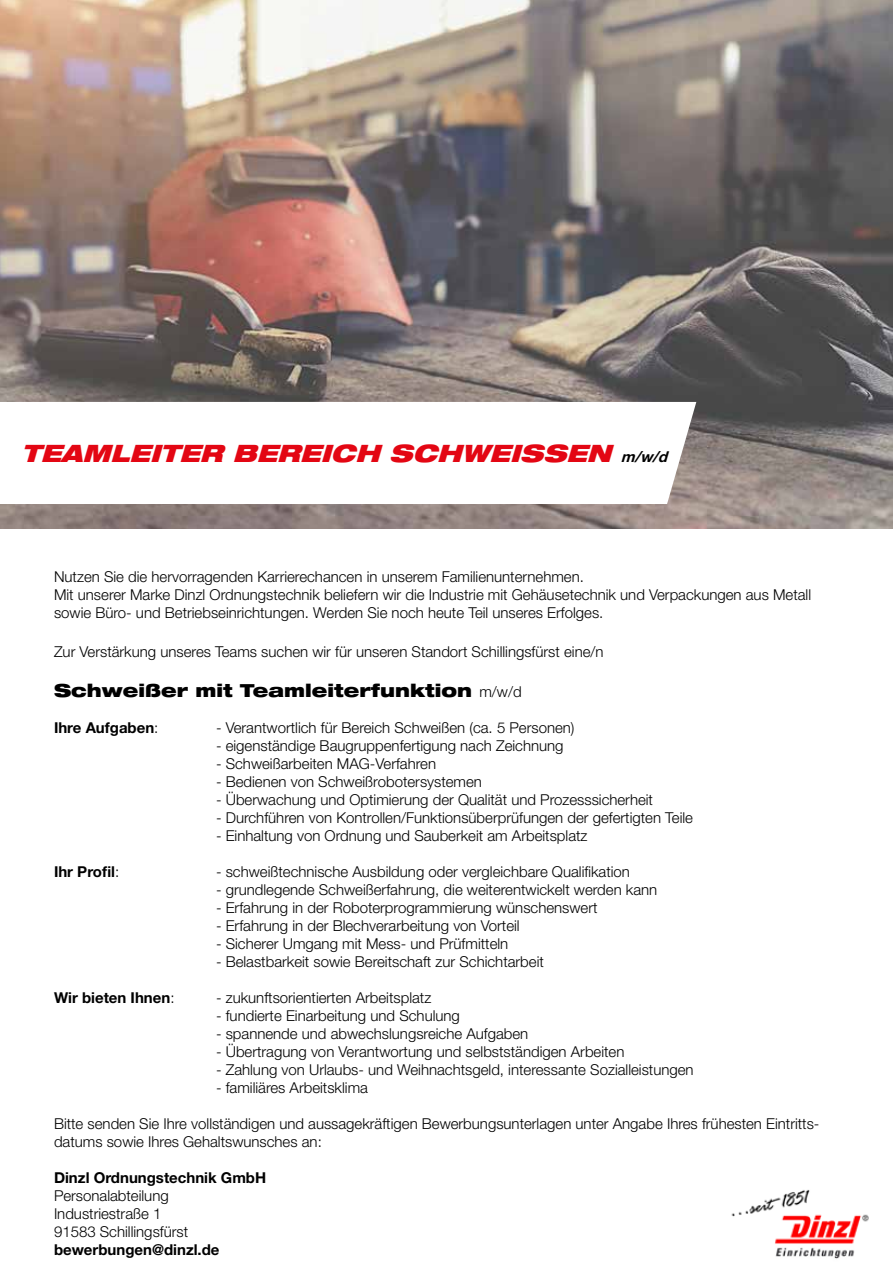
<style>
.page{position:relative;width:893px;height:1276px;background:#fff}
.page>*{position:absolute;margin:0;border:0;box-sizing:border-box;transform-origin:0 0}
.t1{font:italic 900 expanded 24px "Helvetica Neue LT Std";color:#e30613}
.t2{font:900 expanded 18px "Helvetica Neue LT Std";color:#000}
.t3{font:300 15px/18px "Helvetica Neue LT Std";color:#000}
.t4{font:700 15px "Helvetica Neue LT Std";color:#000}
.s1{font-weight:700;font-stretch:normal;font-size:15px;color:#000}
.s2{font-weight:300;font-stretch:normal;font-size:15px}
.s3{font-weight:300}
</style>
<div class="page">
<img style="left:0;top:0;width:893px;height:528px">
<svg style="left:0;top:402px;width:696px;height:102px"></svg>
<img style="left:731px;top:1190px;width:138px;height:69px">
<h1 class="t1" style="left:21px;top:437px;width:652px">TEAMLEITER BEREICH SCHWEISSEN <span class="s1">m/w/d</span></h1>
<p class="t3" style="left:54px;top:567px;width:759px">Nutzen Sie die hervorragenden Karrierechancen in unserem Familienunternehmen.<br>Mit unserer Marke Dinzl Ordnungstechnik beliefern wir die Industrie mit Gehäusetechnik und Verpackungen aus Metall sowie Büro- und Betriebseinrichtungen. Werden Sie noch heute Teil unseres Erfolges.</p>
<p class="t3" style="left:54px;top:642px;width:551px">Zur Verstärkung unseres Teams suchen wir für unseren Standort Schillingsfürst eine/n</p>
<p class="t2" style="left:54px;top:679px;width:469px">Schweißer mit Teamleiterfunktion <span class="s2">m/w/d</span></p>
<p class="t4" style="left:54px;top:718px;width:106px">Ihre Aufgaben<span class="s3">:</span></p>
<p class="t3" style="left:216px;top:718px;width:360px">- Verantwortlich für Bereich Schweißen (ca. 5 Personen)</p>
<p class="t3" style="left:216px;top:736px;width:349px">- eigenständige Baugruppenfertigung nach Zeichnung</p>
<p class="t3" style="left:216px;top:754px;width:222px">- Schweißarbeiten MAG-Verfahren</p>
<p class="t3" style="left:216px;top:772px;width:267px">- Bedienen von Schweißrobotersystemen</p>
<p class="t3" style="left:216px;top:790px;width:439px">- Überwachung und Optimierung der Qualität und Prozesssicherheit</p>
<p class="t3" style="left:216px;top:808px;width:479px">- Durchführen von Kontrollen/Funktionsüberprüfungen der gefertigten Teile</p>
<p class="t3" style="left:216px;top:826px;width:373px">- Einhaltung von Ordnung und Sauberkeit am Arbeitsplatz</p>
<p class="t4" style="left:54px;top:862px;width:67px">Ihr Profil<span class="s3">:</span></p>
<p class="t3" style="left:216px;top:862px;width:415px">- schweißtechnische Ausbildung oder vergleichbare Qualifikation</p>
<p class="t3" style="left:216px;top:880px;width:443px">- grundlegende Schweißerfahrung, die weiterentwickelt werden kann</p>
<p class="t3" style="left:216px;top:898px;width:383px">- Erfahrung in der Roboterprogrammierung wünschenswert</p>
<p class="t3" style="left:216px;top:916px;width:305px">- Erfahrung in der Blechverarbeitung von Vorteil</p>
<p class="t3" style="left:216px;top:934px;width:294px">- Sicherer Umgang mit Mess- und Prüfmitteln</p>
<p class="t3" style="left:216px;top:952px;width:329px">- Belastbarkeit sowie Bereitschaft zur Schichtarbeit</p>
<p class="t4" style="left:54px;top:988px;width:122px">Wir bieten Ihnen<span class="s3">:</span></p>
<p class="t3" style="left:216px;top:988px;width:217px">- zukunftsorientierten Arbeitsplatz</p>
<p class="t3" style="left:216px;top:1006px;width:245px">- fundierte Einarbeitung und Schulung</p>
<p class="t3" style="left:216px;top:1024px;width:314px">- spannende und abwechslungsreiche Aufgaben</p>
<p class="t3" style="left:216px;top:1042px;width:410px">- Übertragung von Verantwortung und selbstständigen Arbeiten</p>
<p class="t3" style="left:216px;top:1060px;width:479px">- Zahlung von Urlaubs- und Weihnachtsgeld, interessante Sozialleistungen</p>
<p class="t3" style="left:216px;top:1078px;width:153px">- familiäres Arbeitsklima</p>
<p class="t3" style="left:54px;top:1114px;width:767px">Bitte senden Sie Ihre vollständigen und aussagekräftigen Bewerbungsunterlagen unter Angabe Ihres frühesten Eintritts&shy;datums sowie Ihres Gehaltswunsches an:</p>
<p class="t4" style="left:54px;top:1168px;width:214px">Dinzl Ordnungstechnik GmbH</p>
<p class="t3" style="left:54px;top:1186px;width:136px">Personalabteilung<br>Industriestraße 1<br>91583 Schillingsfürst</p>
<p class="t4" style="left:54px;top:1240px;width:167px">bewerbungen@dinzl.de</p>
</div>
